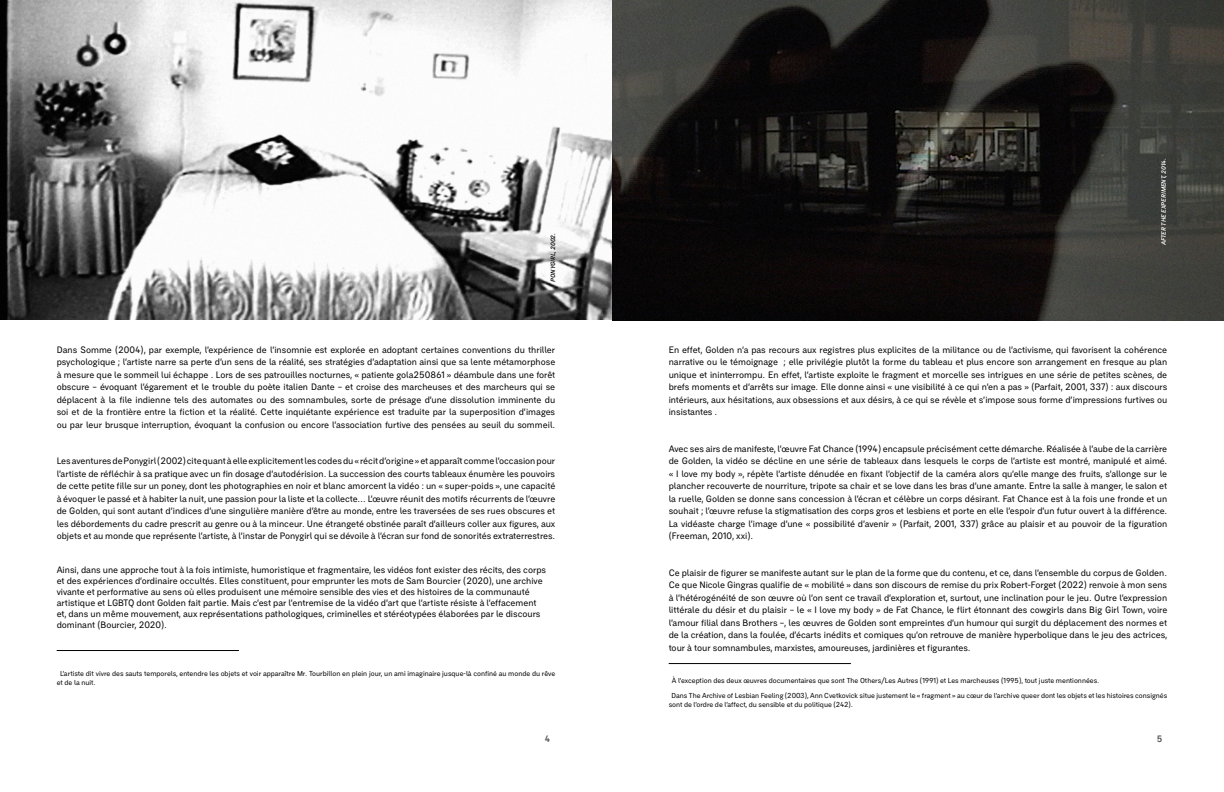
<style>
.page{position:relative;width:1224px;height:792px;background:#fff}
.page>*{position:absolute;margin:0;border:0;box-sizing:border-box;transform-origin:0 0}
.t1{font:9px/12.5px "Videographe RB";color:#020203;text-align:justify}
.t2{font:700 9px "Videographe LM";color:#4e4e50}
.t3{font:7px/9px "Videographe RB";color:#020203}
.t4{font:italic 700 6px "Videographe LM";color:#fff}
.t5{font:italic 700 6px "Videographe LM";color:#0d0c0c}
</style>
<div class="page">
<img style="left:0;top:0;width:612px;height:320px">
<hr style="left:57px;top:650px;width:182px;height:1px;background:#020203">
<img style="left:612px;top:0;width:612px;height:320px">
<hr style="left:669px;top:663px;width:182px;height:1px;background:#020203">
<p class="t5" style="left:549px;top:282px;width:50px;rotate:-90deg">PONYGIRL, 2002.</p>
<p class="t1" style="left:57px;top:343px;width:500px">Dans Somme (2004), par exemple, l’expérience de l’insomnie est explorée en adoptant certaines conventions du thriller psychologique ; l’artiste narre sa perte d’un sens de la réalité, ses stratégies d’adaptation ainsi que sa lente métamorphose à mesure que le sommeil lui échappe . Lors de ses patrouilles nocturnes, « patiente gola250861 » déambule dans une forêt obscure – évoquant l’égarement et le trouble du poète italien Dante – et croise des marcheuses et des marcheurs qui se déplacent à la file indienne tels des automates ou des somnambules, sorte de présage d’une dissolution imminente du soi et de la frontière entre la fiction et la réalité. Cette inquiétante expérience est traduite par la superposition d’images ou par leur brusque interruption, évoquant la confusion ou encore l’association furtive des pensées au seuil du sommeil.</p>
<p class="t1" style="left:57px;top:455px;width:500px">Les aventures de Ponygirl (2002) cite quant à elle explicitement les codes du « récit d’origine » et apparaît comme l’occasion pour l’artiste de réfléchir à sa pratique avec un fin dosage d’autodérision. La succession des courts tableaux énumère les pouvoirs de cette petite fille sur un poney, dont les photographies en noir et blanc amorcent la vidéo : un « super-poids », une capacité à évoquer le passé et à habiter la nuit, une passion pour la liste et la collecte… L’œuvre réunit des motifs récurrents de l’œuvre de Golden, qui sont autant d’indices d’une singulière manière d’être au monde, entre les traversées de ses rues obscures et les débordements du cadre prescrit au genre ou à la minceur. Une étrangeté obstinée paraît d’ailleurs coller aux figures, aux objets et au monde que représente l’artiste, à l’instar de Ponygirl qui se dévoile à l’écran sur fond de sonorités extraterrestres.</p>
<p class="t1" style="left:57px;top:564px;width:491px;line-height:11px;text-align:left">Ainsi, dans une approche tout à la fois intimiste, humoristique et fragmentaire, les vidéos font exister des récits, des corps et des expériences d’ordinaire occultés. Elles constituent, pour emprunter les mots de Sam Bourcier (2020), une archive vivante et performative au sens où elles produisent une mémoire sensible des vies et des histoires de la communauté artistique et LGBTQ dont Golden fait partie. Mais c’est par l’entremise de la vidéo d’art que l’artiste résiste à l’effacement et, dans un même mouvement, aux représentations pathologiques, criminelles et stéréotypées élaborées par le discours dominant (Bourcier, 2020).</p>
<p class="t3" style="left:57px;top:668px;width:500px;text-indent:3px">L’artiste dit vivre des sauts temporels, entendre les objets et voir apparaître Mr. Tourbillon en plein jour, un ami imaginaire jusque-là confiné au monde du rêve et de la nuit.</p>
<p class="t2" style="left:545px;top:733px;width:7px">4</p>
<p class="t4" style="left:1160px;top:245px;width:89px;rotate:-90deg">AFTER THE EXPERIMENT, 2014.</p>
<p class="t1" style="left:669px;top:343px;width:500px">En effet, Golden n’a pas recours aux registres plus explicites de la militance ou de l’activisme, qui favorisent la cohérence narrative ou le témoignage ; elle privilégie plutôt la forme du tableau et plus encore son arrangement en fresque au plan unique et ininterrompu. En effet, l’artiste exploite le fragment et morcelle ses intrigues en une série de petites scènes, de brefs moments et d’arrêts sur image. Elle donne ainsi « une visibilité à ce qui n’en a pas » (Parfait, 2001, 337) : aux discours intérieurs, aux hésitations, aux obsessions et aux désirs, à ce qui se révèle et s’impose sous forme d’impressions furtives ou insistantes .</p>
<p class="t1" style="left:669px;top:442px;width:500px">Avec ses airs de manifeste, l’œuvre Fat Chance (1994) encapsule précisément cette démarche. Réalisée à l’aube de la carrière de Golden, la vidéo se décline en une série de tableaux dans lesquels le corps de l’artiste est montré, manipulé et aimé. « I love my body », répète l’artiste dénudée en fixant l’objectif de la caméra alors qu’elle mange des fruits, s’allonge sur le plancher recouverte de nourriture, tripote sa chair et se love dans les bras d’une amante. Entre la salle à manger, le salon et la ruelle, Golden se donne sans concession à l’écran et célèbre un corps désirant. Fat Chance est à la fois une fronde et un souhait ; l’œuvre refuse la stigmatisation des corps gros et lesbiens et porte en elle l’espoir d’un futur ouvert à la différence.<br>La vidéaste charge l’image d’une « possibilité d’avenir » (Parfait, 2001, 337) grâce au plaisir et au pouvoir de la figuration (Freeman, 2010, xxi).</p>
<p class="t1" style="left:669px;top:566px;width:500px">Ce plaisir de figurer se manifeste autant sur le plan de la forme que du contenu, et ce, dans l’ensemble du corpus de Golden.<br>Ce que Nicole Gingras qualifie de « mobilité » dans son discours de remise du prix Robert-Forget (2022) renvoie à mon sens à l’hétérogénéité de son œuvre où l’on sent ce travail d’exploration et, surtout, une inclination pour le jeu. Outre l’expression littérale du désir et du plaisir – le « I love my body » de Fat Chance, le flirt étonnant des cowgirls dans Big Girl Town, voire l’amour filial dans Brothers –, les œuvres de Golden sont empreintes d’un humour qui surgit du déplacement des normes et de la création, dans la foulée, d’écarts inédits et comiques qu’on retrouve de manière hyperbolique dans le jeu des actrices, tour à tour somnambules, marxistes, amoureuses, jardinières et figurantes.</p>
<p class="t3" style="left:672px;top:673px;width:497px;line-height:14.7px">À l’exception des deux œuvres documentaires que sont The Others/Les Autres (1991) et Les marcheuses (1995), tout juste mentionnées.<br>Dans The Archive of Lesbian Feeling (2003), Ann Cvetkovick situe justement le « fragment » au cœur de l’archive queer dont les objets et les histoires consignés</p>
<p class="t3" style="left:669px;top:700px;width:186px">sont de l’ordre de l’affect, du sensible et du politique (242).</p>
<p class="t2" style="left:1157px;top:733px;width:7px">5</p>
</div>
